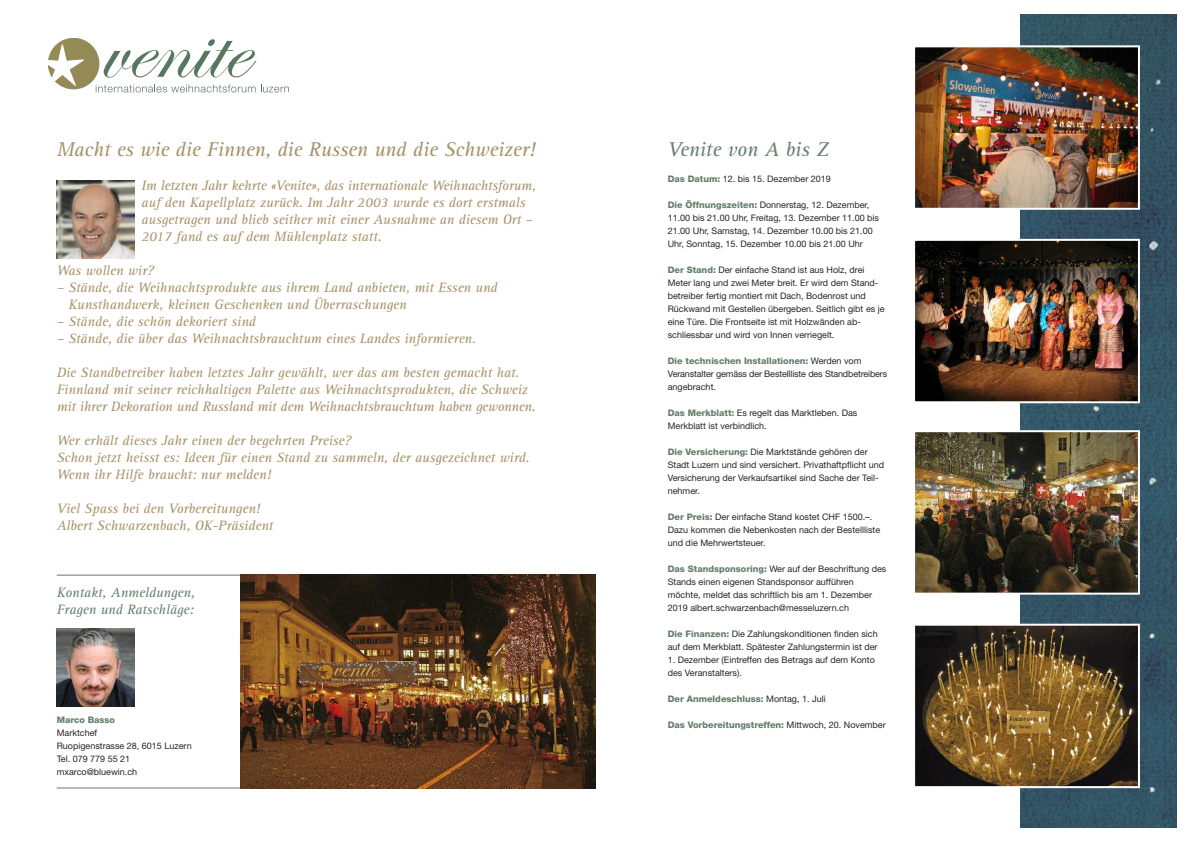
<style>
.page{position:relative;width:1191px;height:842px;background:#fff}
.page>*{position:absolute;margin:0;border:0;box-sizing:border-box;transform-origin:0 0}
.t1{font:italic 20.6px "Rotis Serif Pro";letter-spacing:-.005em;color:#a59167}
.t2{font:italic 20.6px "Rotis Serif Pro";color:#627f6a}
.t3{font:italic 14px/17px "Rotis Serif Pro";color:#a59167}
.t4{font:italic 14px/17px "Rotis Serif Pro";color:#627f6a}
.t5{font:9px/13px "Helvetica Neue";color:#272526}
.t6{font:800 9px "Helvetica Neue";color:#627f6a}
.s1{font-weight:800;color:#627f6a}
.s2{font-weight:400;color:#272526}
</style>
<div class="page">
<img style="left:1020px;top:14px;width:156px;height:814px">
<img style="left:916px;top:627px;width:221px;height:158px">
<div style="left:913px;top:624px;width:227px;height:164px;border:2px solid #fff"></div>
<img style="left:916px;top:48px;width:221px;height:159px">
<div style="left:913px;top:45px;width:227px;height:165px;border:2px solid #fff"></div>
<img style="left:916px;top:242px;width:221px;height:158px">
<div style="left:913px;top:239px;width:227px;height:164px;border:2px solid #fff"></div>
<img style="left:916px;top:433px;width:221px;height:159px">
<div style="left:913px;top:430px;width:227px;height:165px;border:2px solid #fff"></div>
<svg style="left:48px;top:38px;width:241px;height:54px"></svg>
<img style="left:57px;top:181px;width:77px;height:78px">
<img style="left:57px;top:628px;width:77px;height:78px">
<hr style="left:57px;top:575px;width:183px;height:1px;background:#627f6a">
<hr style="left:57px;top:787px;width:183px;height:1px;background:#627f6a">
<img style="left:240px;top:575px;width:355px;height:213px">
<h1 class="t1" style="left:57px;top:143px;width:480px">Macht es wie die Finnen, die Russen und die Schweizer!</h1>
<p class="t3" style="left:141px;top:179px;width:396px">Im letzten Jahr kehrte «Venite», das internationale Weihnachtsforum, auf den Kapellplatz zurück. Im Jahr 2003 wurde es dort erstmals ausgetragen und blieb seither mit einer Ausnahme an diesem Ort – 2017 fand es auf dem Mühlenplatz statt.</p>
<h2 class="t3" style="left:57px;top:264px;width:99px">Was wollen wir?</h2>
<h2 class="t3" style="left:68px;top:281px;width:431px;text-indent:-12px">– Stände, die Weihnachtsprodukte aus ihrem Land anbieten, mit Essen und<br>Kunsthandwerk, kleinen Geschenken und Überraschungen</h2>
<h2 class="t3" style="left:57px;top:315px;width:201px">– Stände, die schön dekoriert sind</h2>
<h2 class="t3" style="left:57px;top:332px;width:421px">– Stände, die über das Weihnachtsbrauchtum eines Landes informieren.</h2>
<p class="t3" style="left:57px;top:366px;width:480px">Die Standbetreiber haben letztes Jahr gewählt, wer das am besten gemacht hat.<br>Finnland mit seiner reichhaltigen Palette aus Weihnachtsprodukten, die Schweiz mit ihrer Dekoration und Russland mit dem Weihnachtsbrauchtum haben gewonnen.</p>
<h2 class="t3" style="left:57px;top:434px;width:474px">Wer erhält dieses Jahr einen der begehrten Preise?<br>Schon jetzt heisst es: Ideen für einen Stand zu sammeln, der ausgezeichnet wird.<br>Wenn ihr Hilfe braucht: nur melden!</h2>
<h2 class="t3" style="left:57px;top:502px;width:218px">Viel Spass bei den Vorbereitungen!<br>Albert Schwarzenbach, OK-Präsident</h2>
<h2 class="t4" style="left:57px;top:586px;width:140px">Kontakt, Anmeldungen,<br>Fragen und Ratschläge:</h2>
<p class="t6" style="left:57px;top:716px;width:60px">Marco Basso</p>
<p class="t5" style="left:57px;top:727px;width:137px">Marktchef<br>Ruopigenstrasse 28, 6015 Luzern<br>Tel. 079 779 55 21 mxarco@bluewin.ch</p>
<h1 class="t2" style="left:668px;top:143px;width:163px">Venite von A bis Z</h1>
<p class="t5" style="left:668px;top:173px;width:165px"><span class="s1">Das Datum:</span> 12. bis 15. Dezember 2019</p>
<p class="t5" style="left:668px;top:199px;width:213px"><span class="s1">Die Öffnungszeiten:</span> Donnerstag, 12. Dezember, 11.00 bis 21.00 Uhr, Freitag, 13. Dezember 11.00 bis 21.00 Uhr, Samstag, 14. Dezember 10.00 bis 21.00<br>Uhr, Sonntag, 15. Dezember 10.00 bis 21.00 Uhr</p>
<p class="t5" style="left:668px;top:264px;width:218px"><span class="s1">Der Stand:</span> Der einfache Stand ist aus Holz, drei Meter lang und zwei Meter breit. Er wird dem Stand&shy;betreiber fertig montiert mit Dach, Bodenrost und Rückwand mit Gestellen übergeben. Seitlich gibt es je eine Türe. Die Frontseite ist mit Holzwänden ab&shy;schliessbar und wird von Innen verriegelt.</p>
<p class="t5" style="left:668px;top:355px;width:221px"><span class="s1">Die technischen Installationen:</span> Werden vom<br>Veranstalter gemäss der Bestellliste des Standbetreibers angebracht.</p>
<p class="t5" style="left:668px;top:407px;width:191px"><span class="s1">Das Merkblatt:</span> Es regelt das Marktleben. Das<br>Merkblatt ist verbindlich.</p>
<p class="t5" style="left:668px;top:446px;width:218px"><span class="s1">Die Versicherung:</span> Die Marktstände gehören der Stadt Luzern und sind versichert. Privathaftpflicht und Versicherung der Verkaufsartikel sind Sache der Teil&shy;nehmer.</p>
<p class="t5" style="left:668px;top:511px;width:214px"><span class="s1">Der Preis:</span> Der einfache Stand kostet CHF 1500.–.<br>Dazu kommen die Nebenkosten nach der Bestellliste und die Mehrwertsteuer.</p>
<p class="t5" style="left:668px;top:563px;width:220px"><span class="s1">Das Standsponsoring:</span> Wer auf der Beschriftung des Stands einen eigenen Standsponsor aufführen möchte, meldet das schriftlich bis am 1. Dezember 2019 albert.schwarzenbach@messeluzern.ch</p>
<p class="t5" style="left:668px;top:628px;width:211px"><span class="s1">Die Finanzen:</span> Die Zahlungskonditionen finden sich auf dem Merkblatt. Spätester Zahlungstermin ist der</p>
<p class="t5" style="left:668px;top:654px;width:209px">1. Dezember (Eintreffen des Betrags auf dem Konto des Veranstalters).</p>
<p class="t6" style="left:668px;top:696px;width:159px">Der Anmeldeschluss: <span class="s2">Montag, 1. Juli</span></p>
<p class="t6" style="left:668px;top:722px;width:219px">Das Vorbereitungstreffen: <span class="s2">Mittwoch, 20. November</span></p>
</div>
